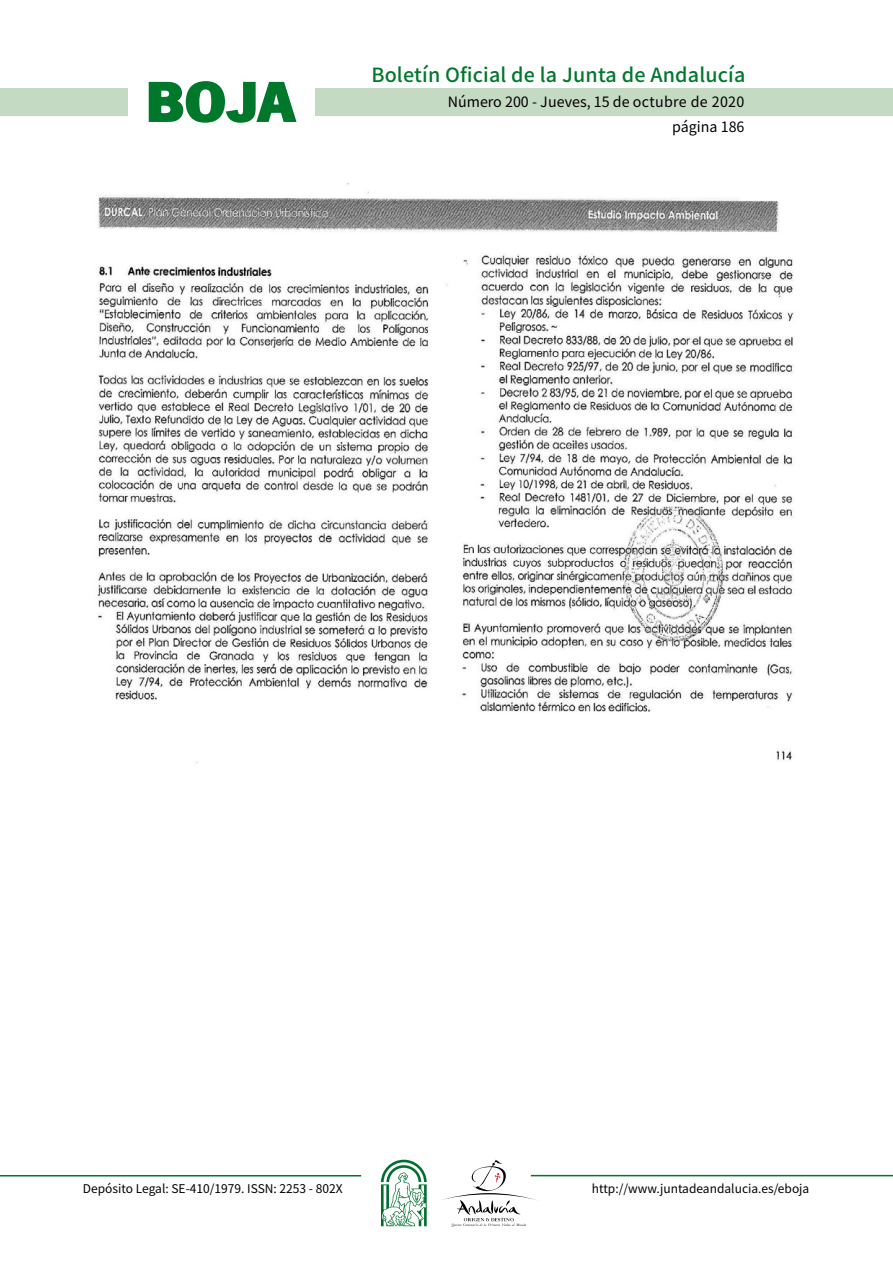
<style>
.page{position:relative;width:893px;height:1263px;background:#fff}
.page>*{position:absolute;margin:0;border:0;box-sizing:border-box;transform-origin:0 0}
.t1{font:700 57.75px "News Got T";color:#00782c;scale:1.14 1}
.t2{font:500 19.5px "Noto Sans HK";letter-spacing:.01em;color:#00782c}
.t3{font:14.25px/24.5px "Noto Sans HK";color:#000;text-align:right}
.t4{font:12px "Noto Sans HK";color:#000}
</style>
<div class="page">
<div style="left:315px;top:88px;width:577px;height:28px;background:#c5dac3"></div>
<div style="left:0;top:88px;width:128px;height:28px;background:#c5dac3"></div>
<hr style="left:0;top:1175px;width:361px;height:2px;background:#00782c">
<hr style="left:531px;top:1175px;width:361px;height:1px;background:#00782c">
<svg style="left:148px;top:81px;width:149px;height:42px"></svg>
<svg style="left:442px;top:1160px;width:100px;height:67px"></svg>
<svg style="left:381px;top:1160px;width:45px;height:66px"></svg>
<img style="left:97px;top:183px;width:697px;height:580px">
<h1 class="t1" style="left:145px;top:68px;width:133px">BOJA</h1>
<h2 class="t2" style="left:371px;top:64px;width:375px">Boletín Oficial de la Junta de Andalucía</h2>
<p class="t3" style="left:448px;top:90px;width:298px">Número 200 - Jueves, 15 de octubre de 2020 página 186</p>
<p class="t4" style="left:83px;top:1181px;width:261px">Depósito Legal: SE-410/1979. ISSN: 2253 - 802X</p>
<p class="t4" style="left:592px;top:1181px;width:219px">http://www.juntadeandalucia.es/eboja</p>
</div>
